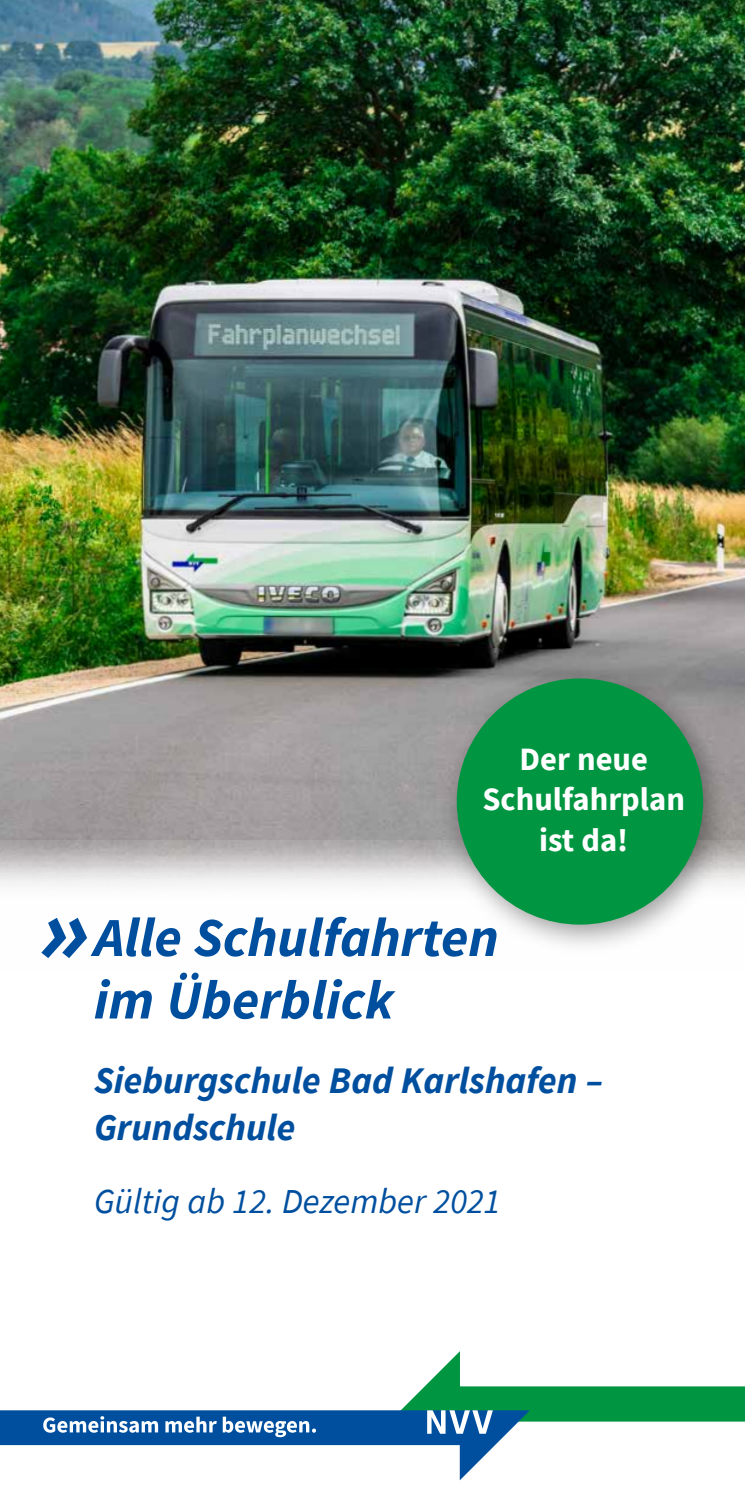
<style>
.page{position:relative;width:745px;height:1489px;background:#fff}
.page>*{position:absolute;margin:0;border:0;box-sizing:border-box;transform-origin:0 0}
.t1{font:italic 86.25px "Meta Plus Bold Caps";color:#004f9f}
.t2{font:italic 700 55px/62.5px "Source Sans Pro";color:#004f9f}
.t3{font:italic 700 37.5px/47.5px "Source Sans Pro";color:#004f9f}
.t4{font:italic 35px "Source Sans Pro";color:#004f9f}
.t5{font:700 32.5px/40px "Source Sans Pro";color:#fff;text-align:center}
</style>
<div class="page">
<img style="left:0;top:0;width:744px;height:840px">
<div style="left:438px;top:661px;width:294px;height:294px;background:#000;opacity:.4"></div>
<div style="left:456px;top:678px;width:246px;height:246px;background:#009641;border-radius:50%"></div>
<svg style="left:0;top:1351px;width:744px;height:129px"></svg>
<p class="t5" style="left:482px;top:739px;width:204px">Der neue<br>Schulfahrplan ist da!</p>
<h2 class="t2" style="left:94px;top:905px;width:406px">Alle Schulfahrten im Überblick</h2>
<h1 class="t1" style="left:91px;top:996px;width:48px;rotate:-180deg">«</h1>
<p class="t3" style="left:94px;top:1055px;width:510px">Sieburgschule Bad Karlshafen –<br>Grundschule</p>
<p class="t4" style="left:94px;top:1178px;width:408px">Gültig ab 12. Dezember 2021</p>
</div>
